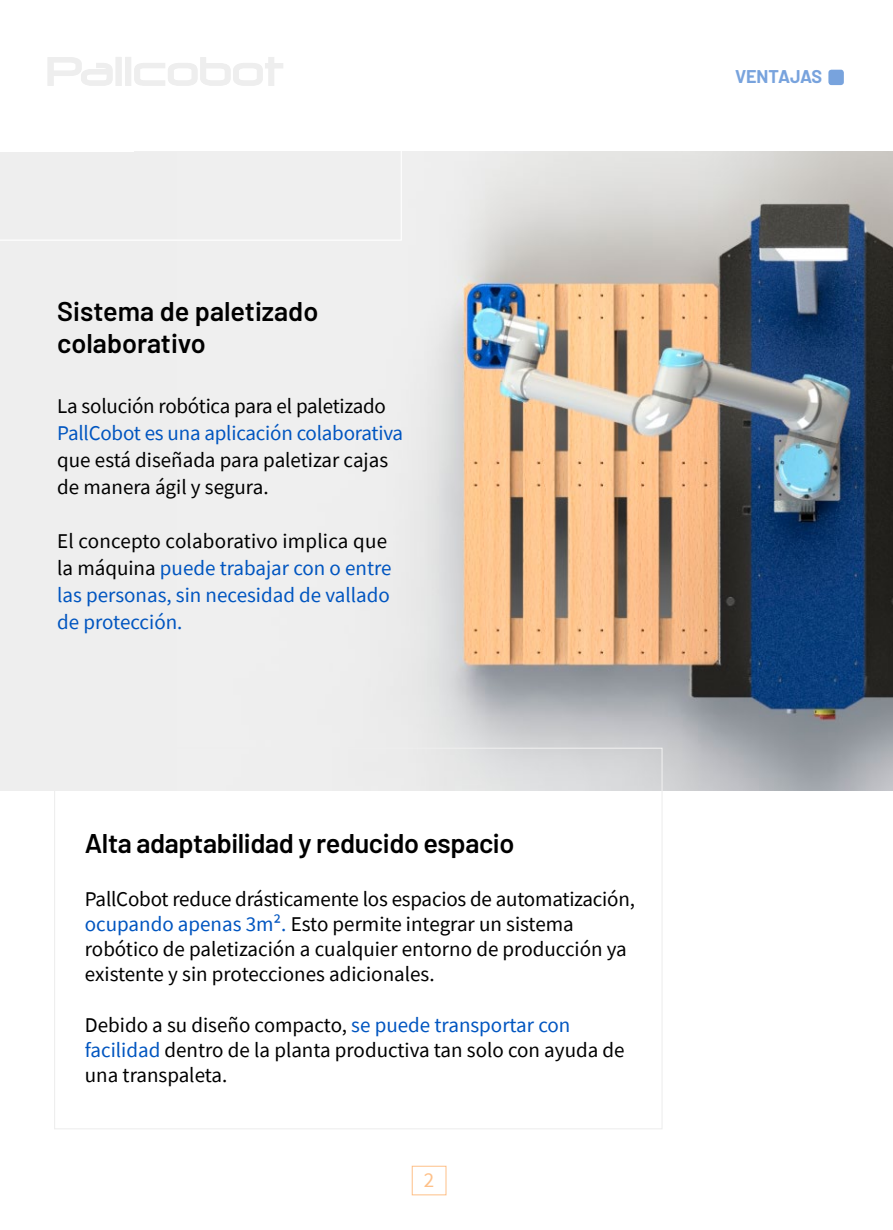
<style>
.page{position:relative;width:893px;height:1230px;background:#fff}
.page>*{position:absolute;margin:0;border:0;box-sizing:border-box;transform-origin:0 0}
.t1{font:600 27px/32.4px "Barlow";letter-spacing:-.015em;color:#000}
.t2{font:21px/25.2px "Source Sans Pro";color:#000}
.t3{font:21px/27px "Source Sans Pro";color:#0055c0}
.t4{font:21px "Source Sans Pro";color:#fec088}
.t5{font:700 18px "Barlow";letter-spacing:-.005em;color:#78a3dd}
.s1{color:#000}
.s2{color:#0055c0}
</style>
<div class="page">
<div style="left:412px;top:1166px;width:34px;height:29px;border:1px solid #fec088"></div>
<img style="left:176px;top:152px;width:716px;height:638px">
<div style="left:0;top:152px;width:176px;height:638px;background:#eee"></div>
<div style="left:828px;top:70px;width:15px;height:15px;background:#78a3dd;border-radius:3px"></div>
<svg style="left:0;top:57px;width:402px;height:184px"></svg>
<p class="t1" style="left:57px;top:293px;width:263px">Sistema de paletizado colaborativo</p>
<p class="t2" style="left:57px;top:393px;width:330px">La solución robótica para el paletizado</p>
<p class="t3" style="left:57px;top:419px;width:347px">PallCobot es una aplicación colaborativa</p>
<p class="t2" style="left:57px;top:446px;width:332px;line-height:27px">que está diseñada para paletizar cajas de manera ágil y segura.</p>
<p class="t3" style="left:57px;top:527px;width:336px"><span class="s1">El concepto colaborativo implica que la máquina</span> puede trabajar con o entre las personas, sin necesidad de vallado de protección.</p>
<p class="t1" style="left:85px;top:825px;width:431px">Alta adaptabilidad y reducido espacio</p>
<p class="t2" style="left:85px;top:886px;width:551px">PallCobot reduce drásticamente los espacios de automatización, <span class="s2">ocupando apenas 3m².</span> Esto permite integrar un sistema robótico de paletización a cualquier entorno de producción ya existente y sin protecciones adicionales.</p>
<p class="t2" style="left:85px;top:1012px;width:541px">Debido a su diseño compacto, <span class="s2">se puede transportar con facilidad</span> dentro de la planta productiva tan solo con ayuda de una transpaleta.</p>
<p class="t4" style="left:424px;top:1167px;width:12px">2</p>
<p class="t5" style="left:735px;top:64px;width:89px">VENTAJAS</p>
</div>
